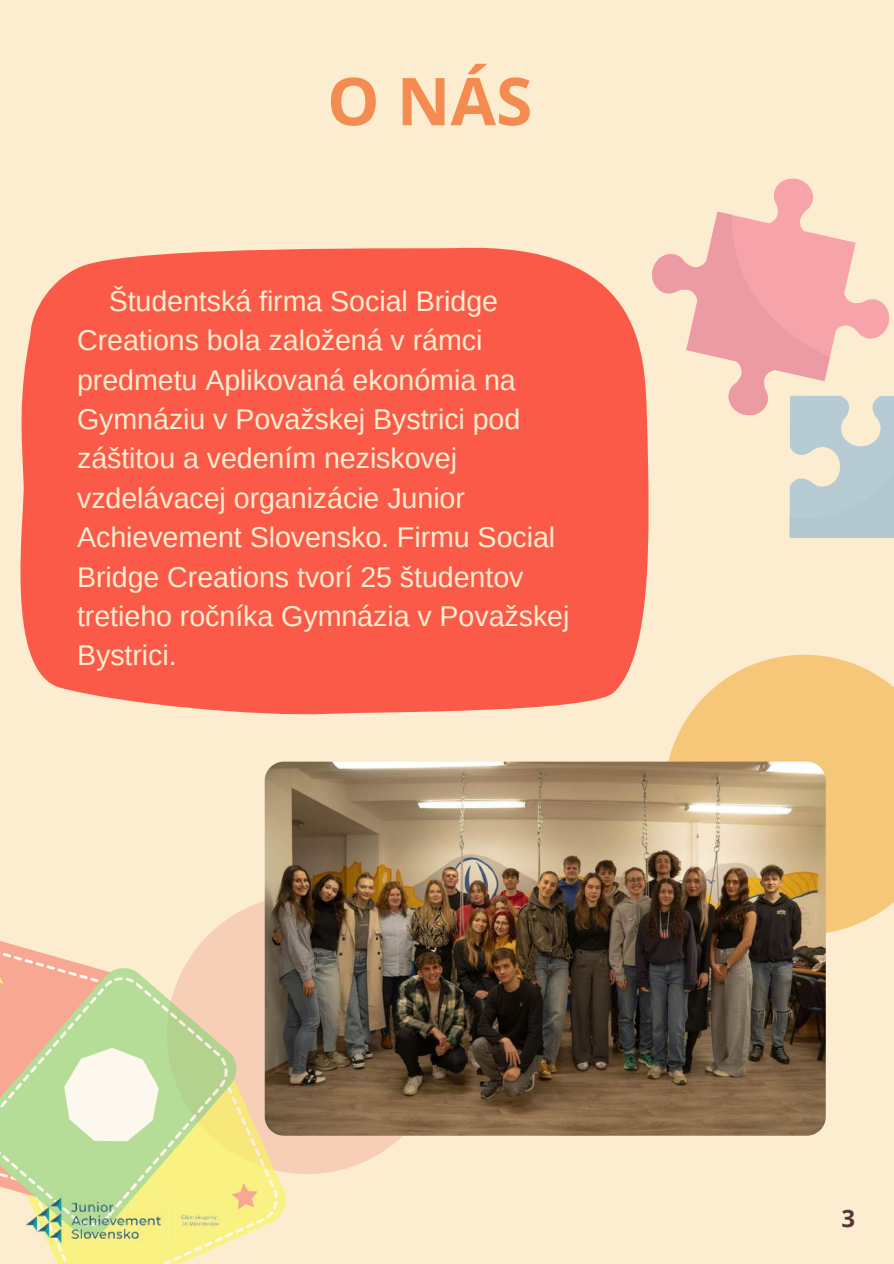
<style>
.page{position:relative;width:894px;height:1264px;background:#fff}
.page>*{position:absolute;margin:0;border:0;box-sizing:border-box;transform-origin:0 0}
.t1{font:700 66px "Open Sans";color:#f48c52}
.t2{font:28.65px/39.3px "Arimo";color:#fcecd0}
.t3{font:700 24px "Open Sans";color:#593636}
</style>
<div class="page">
<div style="left:0;top:0;width:893px;height:1263px;background:#fcecd0"></div>
<svg style="left:774px;top:178px;width:116px;height:161px"></svg>
<svg style="left:652px;top:195px;width:216px;height:219px"></svg>
<svg style="left:742px;top:348px;width:151px;height:190px"></svg>
<svg style="left:668px;top:654px;width:225px;height:280px;fill:#f6c679"></svg>
<div style="left:20px;top:247px;width:629px;height:468px;background:#fb5a48"></div>
<svg style="left:198px;top:894px;width:248px;height:278px;fill:#f7cfb7"></svg>
<svg style="left:246px;top:1002px;width:87px;height:172px"></svg>
<svg style="left:52px;top:1017px;width:265px;height:246px"></svg>
<svg style="left:49px;top:947px;width:149px;height:304px"></svg>
<svg style="left:0;top:941px;width:178px;height:17px"></svg>
<svg style="left:0;top:958px;width:246px;height:287px"></svg>
<svg style="left:0;top:967px;width:237px;height:268px"></svg>
<svg style="left:0;top:963px;width:8px;height:29px"></svg>
<svg style="left:227px;top:1179px;width:37px;height:37px"></svg>
<svg style="left:46px;top:1028px;width:132px;height:132px"></svg>
<img style="left:23px;top:1191px;width:197px;height:55px">
<img style="left:265px;top:761px;width:560px;height:374px;border-radius:19px">
<h1 class="t1" style="left:327px;top:55px;width:207px">O NÁS</h1>
<p class="t2" style="left:77px;top:281px;width:493px;text-indent:32px">Študentská firma Social Bridge<br>Creations bola založená v rámci predmetu Aplikovaná ekonómia na<br>Gymnáziu v Považskej Bystrici pod záštitou a vedením neziskovej vzdelávacej organizácie Junior<br>Achievement Slovensko. Firmu Social<br>Bridge Creations tvorí 25 študentov tretieho ročníka Gymnázia v Považskej<br>Bystrici.</p>
<p class="t3" style="left:841px;top:1201px;width:15px">3</p>
</div>
